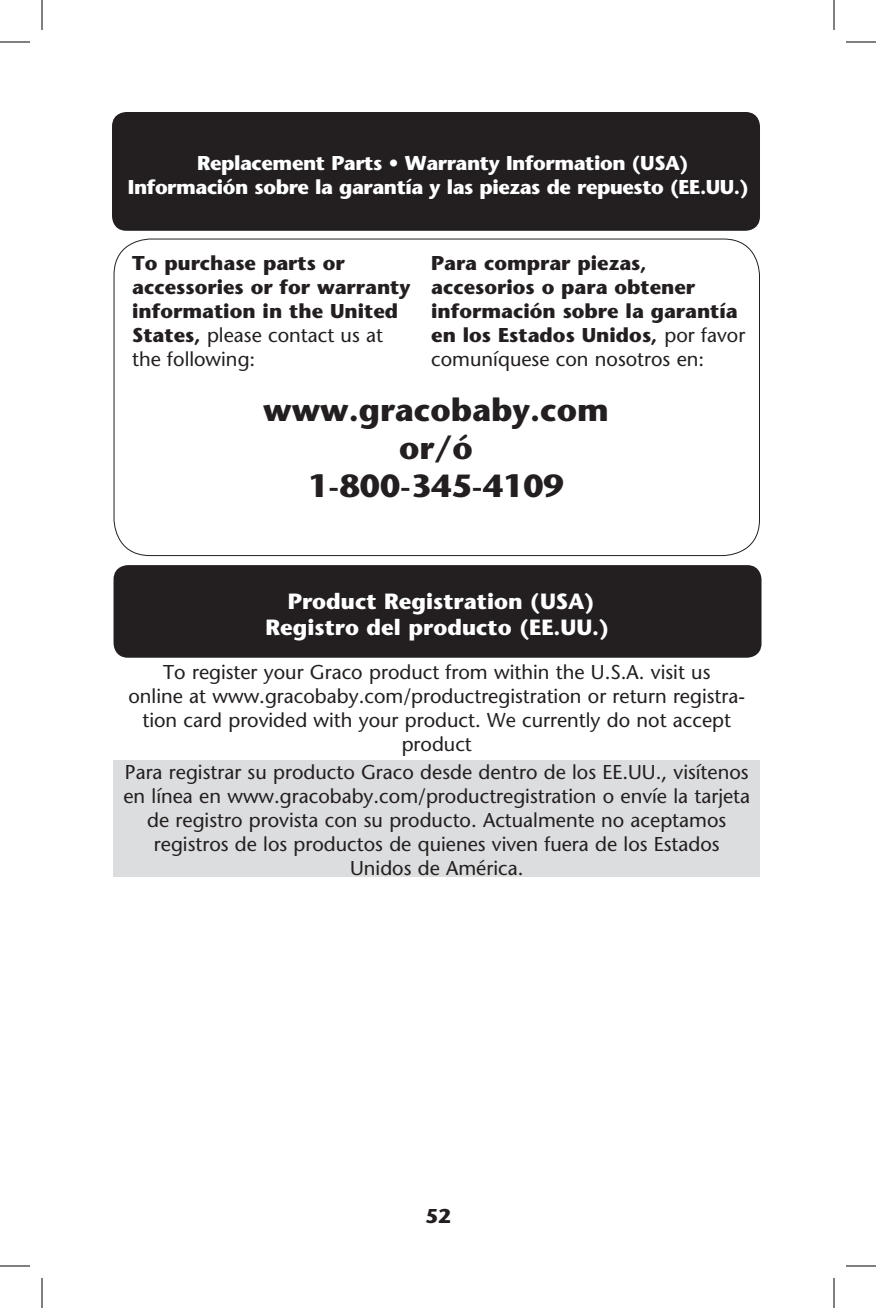
<style>
.page{position:relative;width:876px;height:1308px;background:#fff}
.page>*{position:absolute;margin:0;border:0;box-sizing:border-box;transform-origin:0 0}
.t1{font:700 32px/38.4px "Stone Sans";color:#231f20;text-align:center}
.t2{font:700 22px/26.4px "Stone Sans";color:#fff;text-align:center}
.t3{font:20px/24px "Stone Sans";color:#231f20;text-align:center}
.t4{font:700 20px/24px "Stone Sans";color:#231f20}
.t5{font:700 20px/24px "Stone Sans";letter-spacing:-.02em;color:#fff;text-align:center}
.s1{font-weight:400}
</style>
<div class="page">
<div style="left:112px;top:112px;width:648px;height:119px;background:#231f20;border-radius:14px"></div>
<div style="left:114px;top:761px;width:646px;height:116px;background:#dcdddf"></div>
<div style="left:114px;top:565px;width:648px;height:93px;background:#231f20;border-radius:14px"></div>
<hr style="left:0;top:42px;width:30px;height:1px;background:#000">
<hr style="left:846px;top:42px;width:30px;height:1px;background:#000">
<hr style="left:0;top:1266px;width:30px;height:1px;background:#000">
<hr style="left:846px;top:1266px;width:30px;height:1px;background:#000">
<hr style="left:42px;top:0;width:1px;height:30px;background:#000">
<hr style="left:42px;top:1278px;width:1px;height:30px;background:#000">
<hr style="left:834px;top:0;width:1px;height:30px;background:#000">
<hr style="left:834px;top:1278px;width:1px;height:30px;background:#000">
<p class="t5" style="left:128px;top:151px;width:622px">Replacement Parts • Warranty Information (USA)<br>Información sobre la garantía y las piezas de repuesto (EE.UU.)</p>
<p class="t4" style="left:132px;top:251px;width:280px">To purchase parts or accessories or for warranty information in the United<br>States, <span class="s1">please contact us at the following:</span></p>
<p class="t4" style="left:431px;top:251px;width:316px">Para comprar piezas, accesorios o para obtener información sobre la garantía en los Estados Unidos, <span class="s1">por favor comuníquese con nosotros en:</span></p>
<h1 class="t1" style="left:263px;top:390px;width:347px">www.gracobaby.com or/ó<br>1-800-345-4109</h1>
<p class="t2" style="left:266px;top:588px;width:345px">Product Registration (USA)<br>Registro del producto (EE.UU.)</p>
<p class="t3" style="left:128px;top:660px;width:618px">To register your Graco product from within the U.S.A. visit us<br>online at www.gracobaby.com/productregistration or return registra&shy;tion card provided with your product. We currently do not accept product</p>
<p class="t3" style="left:125px;top:760px;width:625px">Para registrar su producto Graco desde dentro de los EE.UU., visítenos</p>
<p class="t3" style="left:123px;top:755px;width:628px;line-height:27.2px">registrations from those living outside the United States of America. en línea en www.gracobaby.com/productregistration o envíe la tarjeta</p>
<p class="t3" style="left:147px;top:808px;width:581px">de registro provista con su producto. Actualmente no aceptamos registros de los productos de quienes viven fuera de los Estados<br>Unidos de América.</p>
<p class="t4" style="left:425px;top:1204px;width:27px">52</p>
</div>
